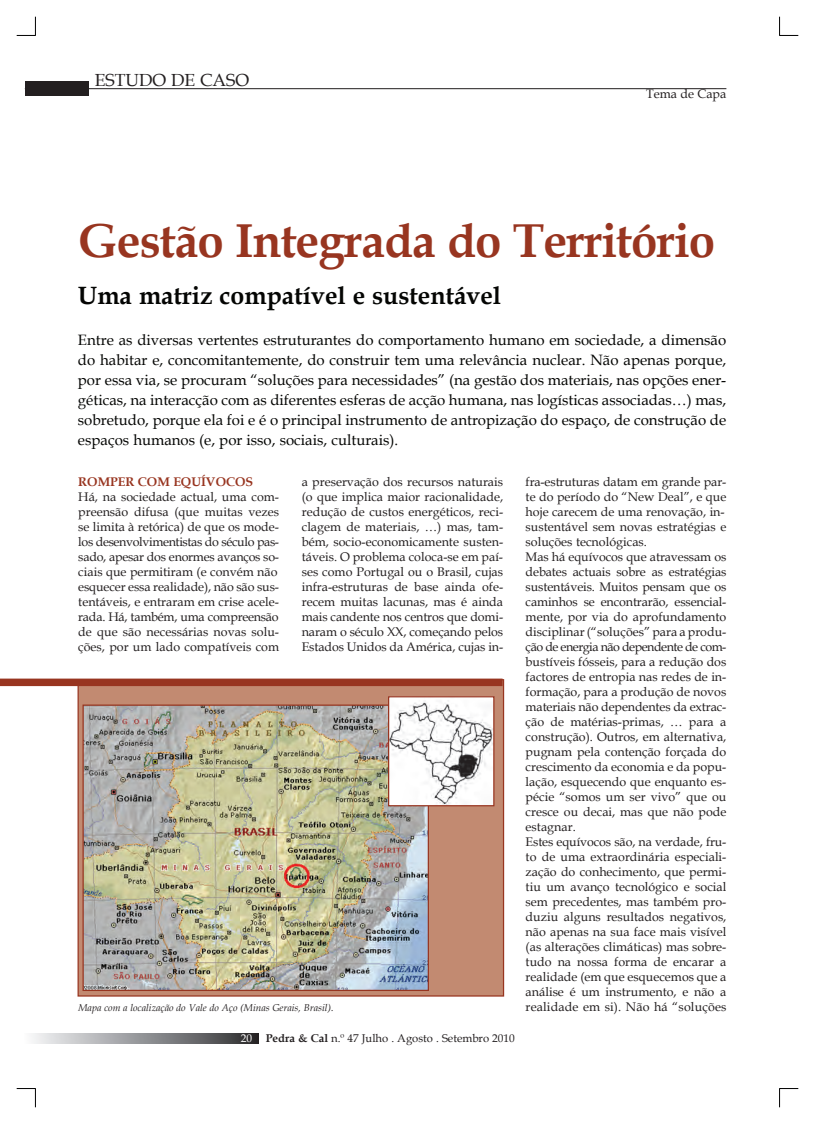
<style>
.page{position:relative;width:815px;height:1124px;background:#fff}
.page>*{position:absolute;margin:0;border:0;box-sizing:border-box;transform-origin:0 0}
.Título{font:700 47.5px "Book Antiqua";letter-spacing:-.02em;color:#983520}
.Título-2{font:700 25px "Book Antiqua";color:#040503}
.t1{font:17.5px "Book Antiqua";color:#231f20}
.Título-3{font:15px/20px "Book Antiqua";color:#040503;text-align:justify}
.t2{font:12.5px/15px "Book Antiqua";color:#231f20;text-align:justify}
.t3{font:12.5px "Book Antiqua";letter-spacing:-.02em;color:#231f20}
.t4{font:12.5px "Book Antiqua";letter-spacing:-.04em;color:#231f20}
.t5{font:700 12.5px "Book Antiqua";color:#983520}
.t6{font:11.25px "Book Antiqua";color:#231f20}
.t7{font:11.25px "Book Antiqua";color:#fff}
.Notas___Bibliografia{font:italic 10px "Book Antiqua";color:#231f20}
.s1{font-weight:700}
</style>
<div class="page">
<div style="left:25px;top:82px;width:64px;height:14px;background:#231f20"></div>
<hr style="left:25px;top:88px;width:701px;height:1px;background:#231f20">
<svg style="left:32px;top:1033px;width:227px;height:10px;background:#8f9092"></svg>
<div style="left:78px;top:679px;width:426px;height:317px;background:#c28a71;border:1px solid #983520"></div>
<img style="left:85px;top:706px;width:342px;height:282px">
<div style="left:83px;top:704px;width:346px;height:286px;border:1px solid #983520"></div>
<div style="left:0;top:678px;width:503px;height:8px;background:#983520"></div>
<img style="left:390px;top:698px;width:102px;height:106px">
<div style="left:388px;top:696px;width:106px;height:110px;border:1px solid #983520"></div>
<svg style="left:17px;top:17px;width:19px;height:19px"></svg>
<svg style="left:17px;top:1088px;width:19px;height:19px"></svg>
<svg style="left:779px;top:17px;width:19px;height:19px"></svg>
<svg style="left:779px;top:1088px;width:19px;height:19px"></svg>
<p class="t1" style="left:95px;top:67px;width:156px">ESTUDO DE CASO</p>
<p class="t2" style="left:646px;top:86px;width:82px">Tema de Capa</p>
<p class="Título" style="left:78px;top:208px;width:639px">Gestão Integrada do Território</p>
<p class="Título-2" style="left:78px;top:279px;width:425px">Uma matriz compatível e sustentável</p>
<p class="Título-3" style="left:78px;top:329px;width:650px">Entre as diversas vertentes estruturantes do comportamento humano em sociedade, a dimensão do habitar e, concomitantemente, do construir tem uma relevância nuclear. Não apenas porque, por essa via, se procuram “soluções para necessidades” (na gestão dos materiais, nas opções ener&shy;géticas, na interacção com as diferentes esferas de acção humana, nas logísticas associadas…) mas, sobretudo, porque ela foi e é o principal instrumento de antropização do espaço, de construção de espaços humanos (e, por isso, sociais, culturais).</p>
<p class="t5" style="left:78px;top:473px;width:176px">ROMPER COM EQUÍVOCOS</p>
<p class="t2" style="left:78px;top:489px;width:202px">Há, na sociedade actual, uma com&shy;preensão difusa (que muitas vezes se limita à retórica) de que os mode&shy;los desenvolvimentistas do século pas-</p>
<p class="t3" style="left:78px;top:548px;width:202px">sado, apesar dos enormes avanços so-</p>
<p class="t2" style="left:78px;top:564px;width:201px">ciais que permitiram (e convém não</p>
<p class="t2" style="left:78px;top:579px;width:202px">esquecer essa realidade), não são sus-</p>
<p class="t2" style="left:78px;top:594px;width:202px">tentáveis, e entraram em crise acele&shy;rada. Há, também, uma compreensão</p>
<p class="t2" style="left:78px;top:624px;width:202px">de que são necessárias novas solu&shy;ções, por um lado compatíveis com</p>
<p class="t2" style="left:302px;top:474px;width:203px">a preservação dos recursos naturais (o que implica maior racionalidade,</p>
<p class="t2" style="left:302px;top:504px;width:203px">redução de custos energéticos, reci&shy;clagem de materiais, …) mas, tam&shy;bém, socio-economicamente susten&shy;táveis. O problema coloca-se em paí-</p>
<p class="t2" style="left:302px;top:564px;width:203px">ses como Portugal ou o Brasil, cujas infra-estruturas de base ainda ofe&shy;recem muitas lacunas, mas é ainda mais candente nos centros que domi&shy;naram o século XX, começando pelos Estados Unidos da América, cujas in-</p>
<p class="Notas___Bibliografia" style="left:78px;top:1000px;width:257px">Mapa com a localização do Vale do Aço (Minas Gerais, Brasil).</p>
<p class="t7" style="left:241px;top:1030px;width:13px">20</p>
<p class="t6" style="left:266px;top:1030px;width:250px"><span class="s1">Pedra &amp; Cal</span> n.º 47 Julho . Agosto . Setembro 2010</p>
<p class="t2" style="left:526px;top:474px;width:202px">fra-estruturas datam em grande par&shy;te do período do “New Deal”, e que hoje carecem de uma renovação, in-</p>
<p class="t2" style="left:526px;top:519px;width:202px">sustentável sem novas estratégias e soluções tecnológicas.</p>
<p class="t2" style="left:526px;top:549px;width:202px">Mas há equívocos que atravessam os debates actuais sobre as estratégias sustentáveis. Muitos pensam que os caminhos se encontrarão, essencial&shy;mente, por via do aprofundamento</p>
<p class="t2" style="left:526px;top:624px;width:202px">disciplinar (“soluções” para a produ-</p>
<p class="t4" style="left:526px;top:638px;width:202px">ção de energia não dependente de com-</p>
<p class="t2" style="left:526px;top:654px;width:202px">bustíveis fósseis, para a redução dos</p>
<p class="t2" style="left:526px;top:669px;width:202px">factores de entropia nas redes de in-</p>
<p class="t2" style="left:526px;top:684px;width:202px">formação, para a produção de novos</p>
<p class="t2" style="left:526px;top:699px;width:202px">materiais não dependentes da extrac-</p>
<p class="t2" style="left:526px;top:714px;width:202px">ção de matérias-primas, … para a construção). Outros, em alternativa,</p>
<p class="t2" style="left:526px;top:744px;width:202px">pugnam pela contenção forçada do crescimento da economia e da popu&shy;lação, esquecendo que enquanto es&shy;pécie “somos um ser vivo” que ou cresce ou decai, mas que não pode estagnar.</p>
<p class="t2" style="left:526px;top:834px;width:202px">Estes equívocos são, na verdade, fru-</p>
<p class="t2" style="left:526px;top:849px;width:202px">to de uma extraordinária especiali&shy;zação do conhecimento, que permi&shy;tiu um avanço tecnológico e social sem precedentes, mas também pro&shy;duziu alguns resultados negativos, não apenas na sua face mais visível (as alterações climáticas) mas sobre&shy;tudo na nossa forma de encarar a realidade (em que esquecemos que a</p>
<p class="t2" style="left:526px;top:984px;width:202px">análise é um instrumento, e não a realidade em si). Não há “soluções</p>
</div>
